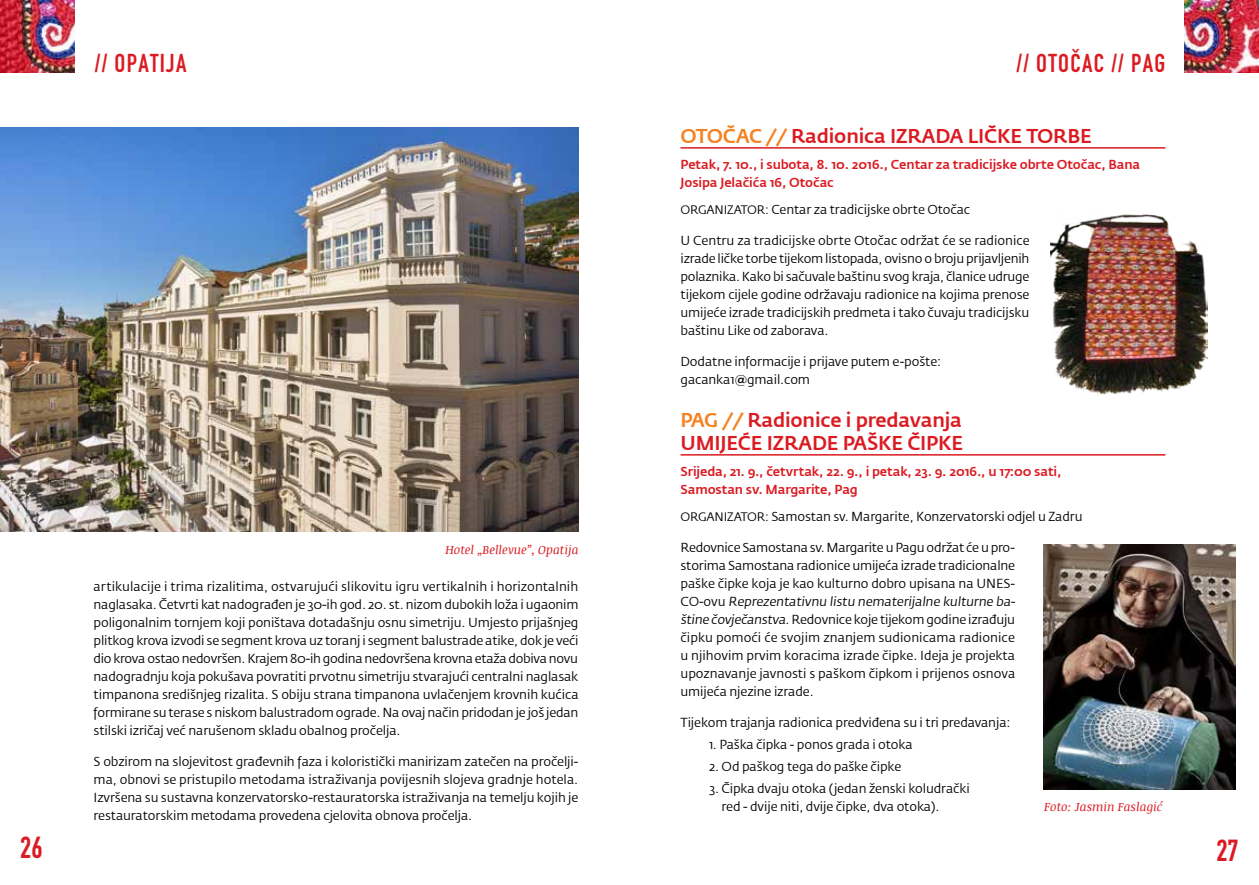
<style>
.page{position:relative;width:1259px;height:885px;background:#fff}
.page>*{position:absolute;margin:0;border:0;box-sizing:border-box;transform-origin:0 0}
.t1{font:30px "DIN Engschrift Standard";color:#db1a21}
.t2{font:25.5px "DIN Engschrift Standard";letter-spacing:.05em;color:#db1a21}
.t3{font:500 19.5px/22.5px "Fedra Sans Pro";letter-spacing:-.01em;color:#db1a21}
.t4{font:12.75px/18px "Fedra Sans Pro Normal";letter-spacing:-.01em;color:#000;text-align:justify}
.t5{font:500 12.75px/18px "Fedra Sans Pro";letter-spacing:-.01em;color:#db1a21}
.t6{font:italic 12px "Noticia Text";color:#db1a21}
.s1{color:#f58220}
.s2{font-size:12px}
.s3{font-family:"Gotham";font-weight:500}
</style>
<div class="page">
<img style="left:0;top:0;width:74px;height:72px">
<img style="left:1184px;top:0;width:75px;height:72px">
<hr style="left:680px;top:147px;width:485px;height:2px;background:#db1a21">
<hr style="left:680px;top:454px;width:485px;height:1px;background:#db1a21">
<img style="left:1051px;top:214px;width:156px;height:182px">
<img style="left:1043px;top:544px;width:192px;height:245px">
<img style="left:0;top:128px;width:578px;height:403px">
<h2 class="t2" style="left:95px;top:48px;width:93px">// OPATIJA</h2>
<p class="t6" style="left:445px;top:541px;width:135px">Hotel „Bellevue”, Opatija</p>
<p class="t4" style="left:94px;top:577px;width:486px">artikulacije i trima rizalitima, ostvarujući slikovitu igru vertikalnih i horizontalnih naglasaka. Četvrti kat nadograđen je 30-ih god. 20. st. nizom dubokih loža i ugaonim poligonalnim tornjem koji poništava dotadašnju osnu simetriju. Umjesto prijašnjeg plitkog krova izvodi se segment krova uz toranj i segment balustrade atike, dok je veći dio krova ostao nedovršen. Krajem 80-ih godina nedovršena krovna etaža dobiva novu nadogradnju koja pokušava povratiti prvotnu simetriju stvarajući centralni naglasak timpanona središnjeg rizalita. S obiju strana timpanona uvlačenjem krovnih kućica formirane su terase s niskom balustradom ograde. Na ovaj način pridodan je još jedan stilski izričaj već narušenom skladu obalnog pročelja.</p>
<p class="t4" style="left:94px;top:752px;width:486px">S obzirom na slojevitost građevnih faza i koloristički manirizam zatečen na pročelji&shy;ma, obnovi se pristupilo metodama istraživanja povijesnih slojeva gradnje hotela.<br>Izvršena su sustavna konzervatorsko-restauratorska istraživanja na temelju kojih je restauratorskim metodama provedena cjelovita obnova pročelja.</p>
<h2 class="t2" style="left:1016px;top:48px;width:150px">// OTOČAC // PAG</h2>
<h3 class="t3" style="left:680px;top:125px;width:413px"><span class="s1">OTOČAC //</span> Radionica IZRADA LIČKE TORBE</h3>
<p class="t5" style="left:680px;top:156px;width:461px">Petak, 7. 10., i subota, 8. 10. 2016., Centar za tradicijske obrte Otočac, Bana<br>Josipa Jelačića 16, Otočac</p>
<p class="t4" style="left:680px;top:201px;width:291px"><span class="s2">ORGANIZATOR:</span> Centar za tradicijske obrte Otočac</p>
<p class="t4" style="left:680px;top:231px;width:351px">U Centru za tradicijske obrte Otočac održat će se radionice izrade ličke torbe tijekom listopada, ovisno o broju prijavljenih polaznika. Kako bi sačuvale baštinu svog kraja, članice udruge tijekom cijele godine održavaju radionice na kojima prenose umijeće izrade tradicijskih predmeta i tako čuvaju tradicijsku baštinu Like od zaborava.</p>
<p class="t4" style="left:680px;top:352px;width:262px">Dodatne informacije i prijave putem e-pošte: gacanka1<span class="s3">@</span>gmail.com</p>
<h3 class="t3" style="left:680px;top:409px;width:284px"><span class="s1">PAG //</span> Radionice i predavanja<br>UMIJEĆE IZRADE PAŠKE ČIPKE</h3>
<p class="t5" style="left:680px;top:463px;width:382px">Srijeda, 21. 9., četvrtak, 22. 9., i petak, 23. 9. 2016., u 17:00 sati,<br>Samostan sv. Margarite, Pag</p>
<p class="t4" style="left:680px;top:507px;width:403px"><span class="s2">ORGANIZATOR:</span> Samostan sv. Margarite, Konzervatorski odjel u Zadru</p>
<p class="t4" style="left:680px;top:538px;width:338px;text-align:left">Redovnice Samostana sv. Margarite u Pagu održat će u pro&shy;storima Samostana radionice umijeća izrade tradicionalne paške čipke koja je kao kulturno dobro upisana na UNES-CO-ovu Reprezentativnu listu nematerijalne kulturne ba&shy;štine čovječanstva. Redovnice koje tijekom godine izrađuju čipku pomoći će svojim znanjem sudionicama radionice u njihovim prvim koracima izrade čipke. Ideja je projekta upoznavanje javnosti s paškom čipkom i prijenos osnova umijeća njezine izrade.</p>
<p class="t4" style="left:680px;top:713px;width:331px">Tijekom trajanja radionica predviđena su i tri predavanja:</p>
<p class="t4" style="left:709px;top:735px;width:205px">1. Paška čipka - ponos grada i otoka</p>
<p class="t4" style="left:709px;top:757px;width:194px">2. Od paškog tega do paške čipke</p>
<p class="t4" style="left:721px;top:780px;width:250px;text-indent:-13px">3. Čipka dvaju otoka (jedan ženski koludrački red - dvije niti, dvije čipke, dva otoka).</p>
<p class="t6" style="left:1044px;top:798px;width:120px">Foto: Jasmin Faslagić</p>
<h1 class="t1" style="left:20px;top:829px;width:24px">26</h1>
<h1 class="t1" style="left:1216px;top:832px;width:24px">27</h1>
</div>
